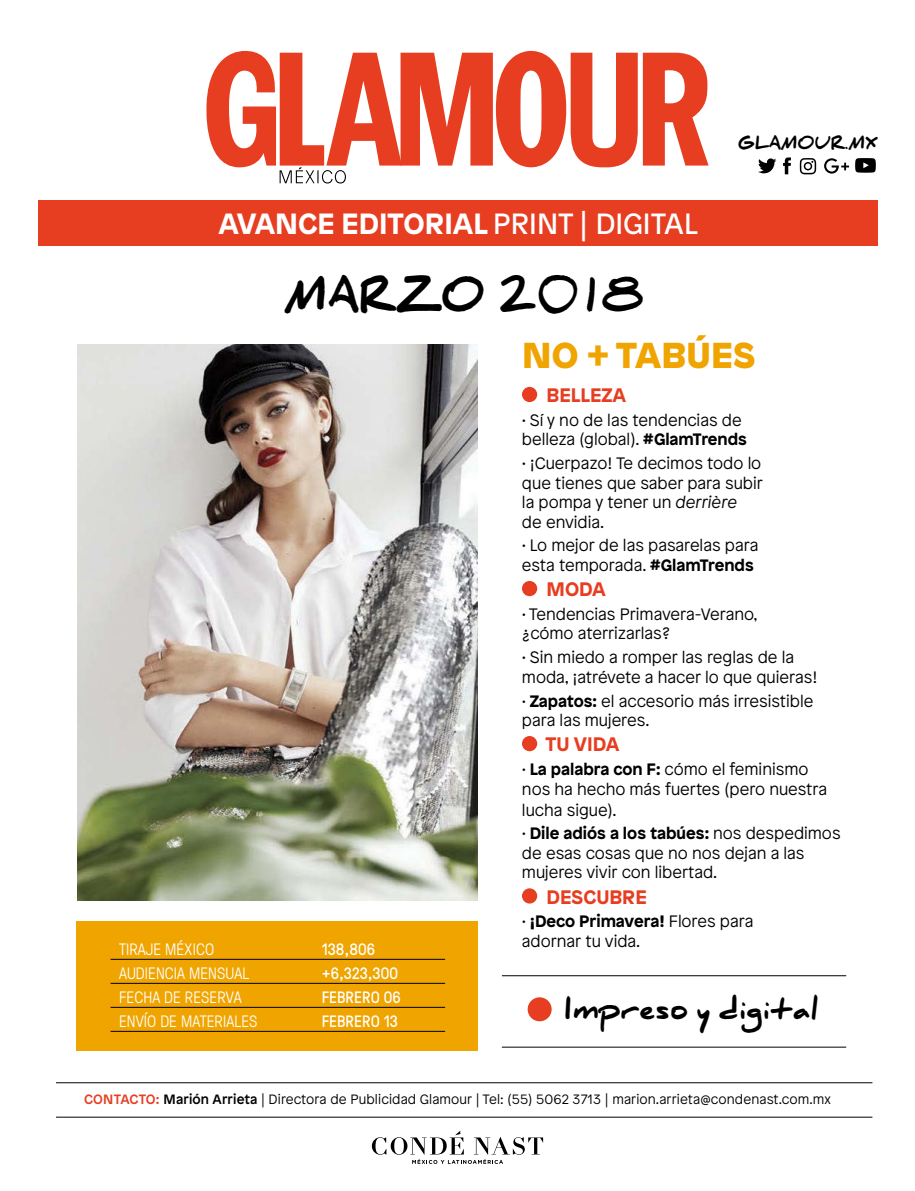
<style>
.page{position:relative;width:915px;height:1191px;background:#fff}
.page>*{position:absolute;margin:0;border:0;box-sizing:border-box;transform-origin:0 0}
.t1{font:900 39px "Daniel";color:#000}
.t2{font:900 36px "Patron";letter-spacing:.01em;color:#f0a400}
.t3{font:700 29.25px "Patron";color:#fff}
.t4{font:900 26.55px "Daniel";color:#000}
.t5{font:700 19.5px "Patron";color:#e73e22}
.t6{font:300 16.5px/19.5px "Patron";color:#000}
.t7{font:300 16.5px "GT Pressura";letter-spacing:.005em;color:#fff}
.t8{font:16.5px "GT Pressura";letter-spacing:.005em;color:#fff}
.t9{font:900 15px "Daniel";color:#000}
.t10{font:300 13.5px "Patron";letter-spacing:.01em;color:#000}
.s1{font-weight:400}
.s2{font-weight:700}
.s3{font-style:italic}
.s4{font-weight:500;color:#e73e22}
.s5{font-weight:500}
</style>
<div class="page">
<hr style="left:56px;top:1082px;width:816px;height:1px;background:#000">
<hr style="left:56px;top:1116px;width:816px;height:1px;background:#000">
<svg style="left:372px;top:1130px;width:171px;height:33px"></svg>
<svg style="left:206px;top:50px;width:502px;height:133px"></svg>
<div style="left:38px;top:200px;width:839px;height:45px;background:#e73e22"></div>
<svg style="left:758px;top:158px;width:18px;height:15px"></svg>
<svg style="left:783px;top:157px;width:7px;height:17px"></svg>
<svg style="left:855px;top:158px;width:20px;height:15px"></svg>
<svg style="left:799px;top:158px;width:16px;height:16px"></svg>
<svg style="left:824px;top:158px;width:24px;height:16px"></svg>
<img style="left:77px;top:344px;width:400px;height:556px">
<hr style="left:501px;top:1047px;width:344px;height:1px;background:#000">
<hr style="left:501px;top:975px;width:344px;height:1px;background:#000">
<div style="left:76px;top:921px;width:401px;height:129px;background:#f0a400"></div>
<hr style="left:110px;top:959px;width:335px;height:1px;background:#000">
<hr style="left:110px;top:983px;width:335px;height:1px;background:#000">
<hr style="left:110px;top:1007px;width:335px;height:1px;background:#000">
<hr style="left:110px;top:1031px;width:335px;height:1px;background:#000">
<div style="left:522px;top:387px;width:15px;height:15px;background:#e73e22;border-radius:50%"></div>
<div style="left:522px;top:581px;width:15px;height:15px;background:#e73e22;border-radius:50%"></div>
<div style="left:522px;top:736px;width:15px;height:15px;background:#e73e22;border-radius:50%"></div>
<div style="left:522px;top:888px;width:15px;height:15px;background:#e73e22;border-radius:50%"></div>
<div style="left:527px;top:997px;width:24px;height:24px;background:#e73e22;border-radius:50%"></div>
<h3 class="t3" style="left:218px;top:200px;width:481px">AVANCE EDITORIAL <span class="s1">PRINT | DIGITAL</span></h3>
<p class="t9" style="left:737px;top:135px;width:142px">GLAMOUR.MX</p>
<h1 class="t1" style="left:285px;top:275px;width:358px">MARZO 2018</h1>
<h2 class="t2" style="left:522px;top:325px;width:234px">NO + TABÚES</h2>
<p class="t5" style="left:546px;top:379px;width:81px">BELLEZA</p>
<p class="t6" style="left:522px;top:409px;width:226px">• Sí y no de las tendencias de belleza (global). <span class="s2">#GlamTrends</span></p>
<p class="t6" style="left:522px;top:453px;width:242px">• ¡Cuerpazo! Te decimos todo lo que tienes que saber para subir la pompa y tener un <span class="s3">derrière<br></span>de envidia.</p>
<p class="t6" style="left:522px;top:535px;width:238px">• Lo mejor de las pasarelas para esta temporada. <span class="s2">#GlamTrends</span></p>
<p class="t5" style="left:546px;top:573px;width:61px">MODA</p>
<p class="t6" style="left:522px;top:603px;width:237px">• Tendencias Primavera-Verano, ¿cómo aterrizarlas?</p>
<p class="t6" style="left:522px;top:647px;width:297px">• Sin miedo a romper las reglas de la moda, ¡atrévete a hacer lo que quieras!</p>
<p class="t6" style="left:522px;top:690px;width:293px">• <span class="s2">Zapatos:</span> el accesorio más irresistible para las mujeres.</p>
<p class="t5" style="left:545px;top:728px;width:75px">TU VIDA</p>
<p class="t6" style="left:522px;top:758px;width:306px">• <span class="s2">La palabra con F:</span> cómo el feminismo nos ha hecho más fuertes (pero nuestra</p>
<p class="t6" style="left:522px;top:799px;width:96px">lucha sigue).</p>
<p class="t6" style="left:522px;top:823px;width:320px">• <span class="s2">Dile adiós a los tabúes:</span> nos despedimos de esas cosas que no nos dejan a las mujeres vivir con libertad.</p>
<p class="t5" style="left:546px;top:881px;width:102px">DESCUBRE</p>
<p class="t6" style="left:522px;top:911px;width:233px">• <span class="s2">¡Deco Primavera!</span> Flores para adornar tu vida.</p>
<p class="t7" style="left:119px;top:937px;width:97px">TIRAJE MÉXICO</p>
<p class="t8" style="left:321px;top:937px;width:55px">138,806</p>
<p class="t7" style="left:119px;top:961px;width:132px">AUDIENCIA MENSUAL</p>
<p class="t8" style="left:321px;top:961px;width:78px">+6,323,300</p>
<p class="t7" style="left:119px;top:985px;width:124px">FECHA DE RESERVA</p>
<p class="t8" style="left:321px;top:985px;width:81px">FEBRERO 06</p>
<p class="t7" style="left:119px;top:1009px;width:140px">ENVÍO DE MATERIALES</p>
<p class="t8" style="left:321px;top:1009px;width:78px">FEBRERO 13</p>
<h3 class="t4" style="left:564px;top:994px;width:255px">Impreso y digital</h3>
<p class="t10" style="left:84px;top:1089px;width:748px"><span class="s4">CONTACTO:</span> <span class="s5">Marión Arrieta</span> | Directora de Publicidad Glamour | Tel: (55) 5062 3713 | marion.arrieta@condenast.com.mx</p>
</div>
